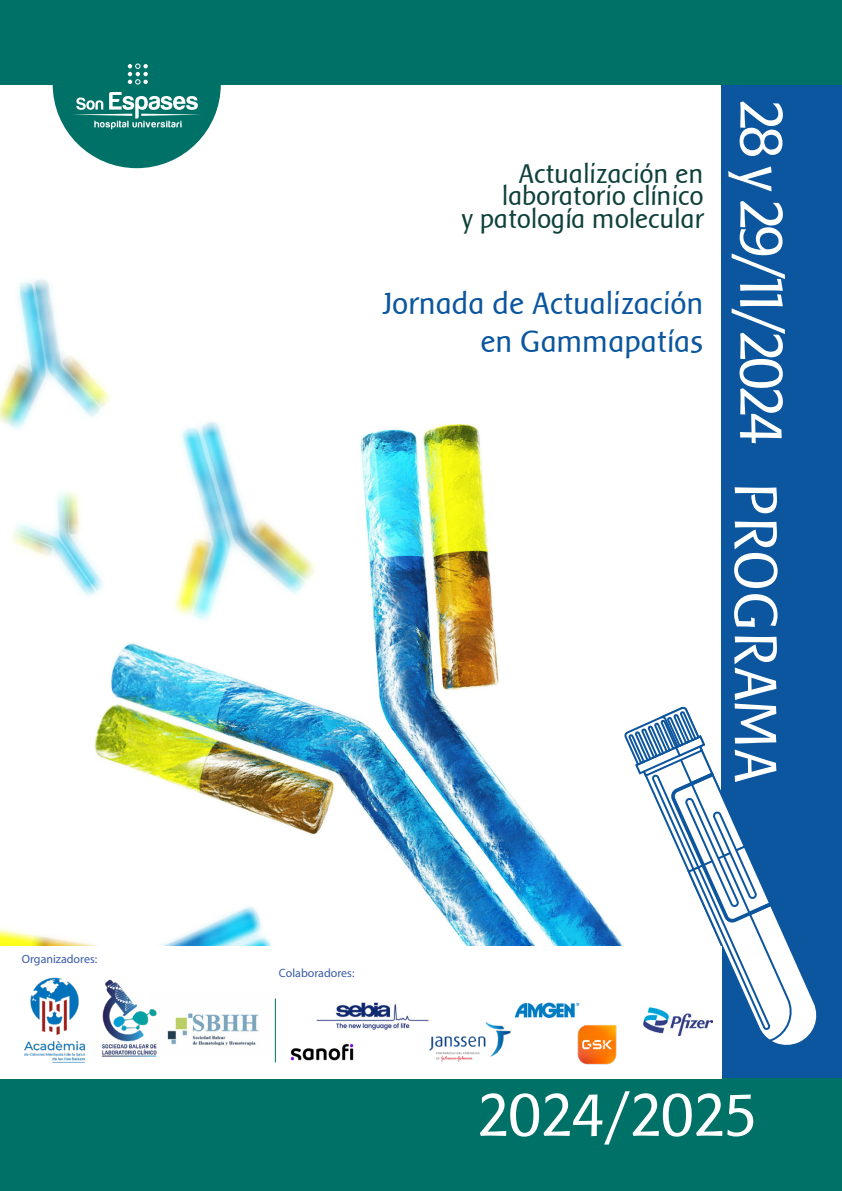
<style>
.page{position:relative;width:842px;height:1191px;background:#fff}
.page>*{position:absolute;margin:0;border:0;box-sizing:border-box;transform-origin:0 0}
.t1{font:62px "Baar Sophia";letter-spacing:-.085em;color:#fff}
.t2{font:62px "Baar Sophia";letter-spacing:-.02em;color:#fff}
.t3{font:62px "Baar Sophia";color:#fff}
.t4{font:32px/38.4px "Baar Sophia";color:#0b569e;text-align:right}
.t5{font:28px/22px "Baar Sophia";color:#0f413c;text-align:right}
.t6{font:12px "Myriad Pro";color:#395ba9}
</style>
<div class="page">
<img style="left:0;top:279px;width:622px;height:667px">
<div style="left:721px;top:0;width:121px;height:1191px;background:#0b569e"></div>
<div style="left:0;top:1078px;width:842px;height:113px;background:#007167"></div>
<div style="left:0;top:0;width:842px;height:84px;background:#007167"></div>
<div style="left:53px;top:0;width:168px;height:168px;background:#007167;border-radius:50%"></div>
<svg style="left:73px;top:92px;width:128px;height:37px"></svg>
<svg style="left:128px;top:64px;width:20px;height:20px"></svg>
<svg style="left:622px;top:706px;width:195px;height:343px"></svg>
<div style="left:0;top:946px;width:721px;height:132px;background:#fff"></div>
<img style="left:24px;top:977px;width:49px;height:86px">
<img style="left:73px;top:979px;width:84px;height:84px">
<img style="left:290px;top:1043px;width:64px;height:18px">
<img style="left:516px;top:1002px;width:64px;height:16px">
<img style="left:569px;top:1016px;width:48px;height:49px">
<img style="left:429px;top:1013px;width:87px;height:49px">
<img style="left:316px;top:1002px;width:118px;height:30px">
<img style="left:644px;top:1007px;width:68px;height:28px">
<img style="left:150px;top:992px;width:125px;height:62px">
<hr style="left:275px;top:998px;width:1px;height:64px;background:#007167">
<p class="t6" style="left:22px;top:951px;width:77px">Organizadores:</p>
<p class="t5" style="left:462px;top:163px;width:244px">Actualización en laboratorio clínico<br>y patología molecular</p>
<p class="t4" style="left:383px;top:284px;width:322px">Jornada de Actualización en Gammapatías</p>
<h1 class="t1" style="left:794px;top:100px;width:348px;rotate:90deg">28 y 29/11/2024</h1>
<h1 class="t3" style="left:789px;top:483px;width:303px;rotate:90deg">PROGRAMA</h1>
<p class="t6" style="left:279px;top:965px;width:77px">Colaboradores:</p>
<h1 class="t2" style="left:478px;top:1081px;width:281px">2024/2025</h1>
</div>
